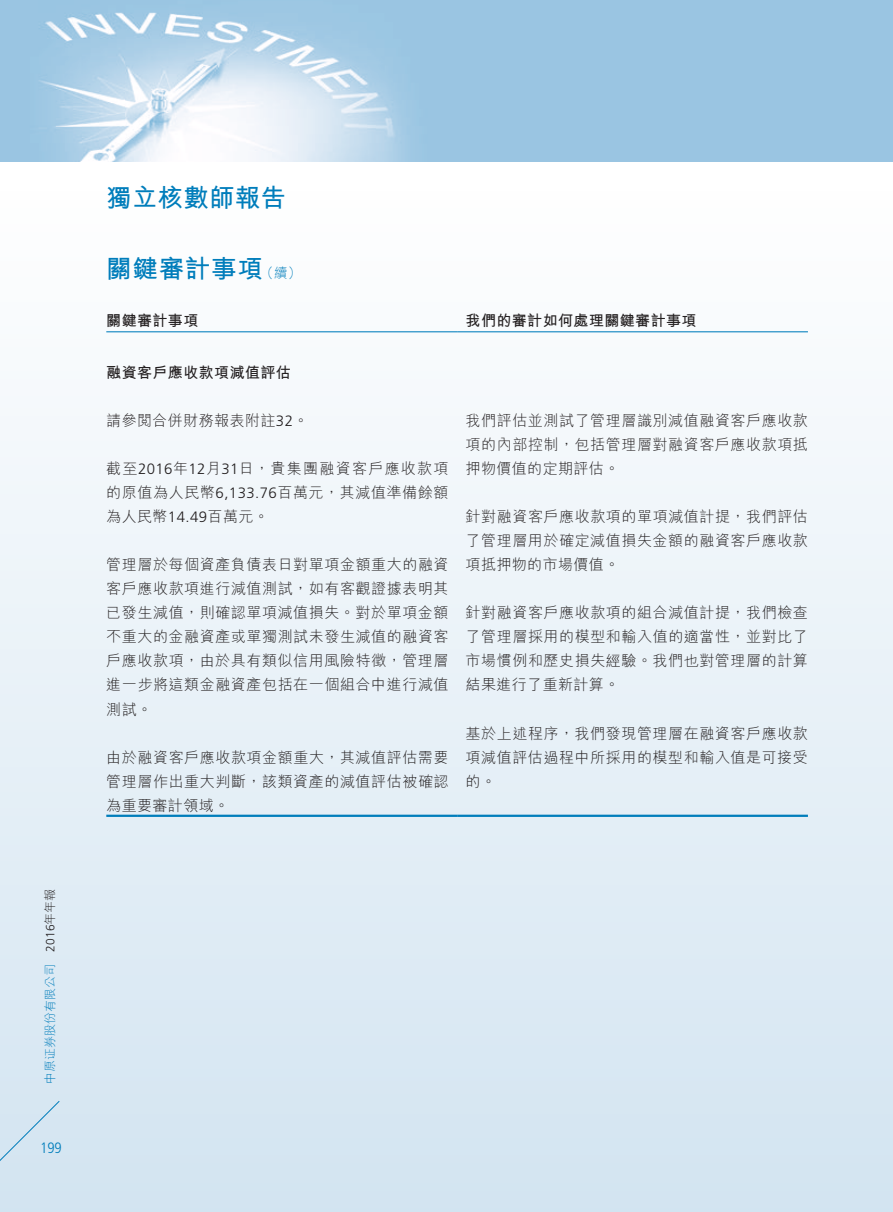
<style>
.page{position:relative;width:893px;height:1212px;background:#fff}
.page>*{position:absolute;margin:0;border:0;box-sizing:border-box;transform-origin:0 0}
.t1{font:700 25.5px "M Hei HK";letter-spacing:.01em;color:#007dbb}
.t2{font:300 15px/24px "M Hei HK";letter-spacing:.04em;color:#231f20;text-align:justify}
.t3{font:700 15px "M Hei HK";letter-spacing:.03em;color:#231f20}
.t4{font:300 condensed 15px "Frutiger LT Std";color:#007dbb}
.t5{font:300 12px "M Hei HK";letter-spacing:.005em;color:#007dbb}
.s1{font-family:"M Hei HKS"}
.s2{font-family:"Frutiger LT Std";color:#231f20}
.s3{color:#231f20}
.s4{font-weight:300;font-size:13.5px}
.s5{font-family:"Frutiger LT Std"}
</style>
<div class="page">
<div style="left:0;top:191px;width:893px;height:1021px;background:linear-gradient(to bottom,#fefefe,#d2e4f1)"></div>
<hr style="left:892px;top:191px;width:1px;height:1021px;background:#d2e4f1">
<img style="left:0;top:0;width:893px;height:162px">
<div style="left:0;top:1100px;width:60px;height:83px;background:#d5e6f2"></div>
<hr style="left:106px;top:331px;width:351px;height:1px;background:#007dbb">
<hr style="left:457px;top:331px;width:351px;height:1px;background:#007dbb">
<hr style="left:106px;top:815px;width:351px;height:2px;background:#007dbb">
<hr style="left:457px;top:815px;width:351px;height:2px;background:#007dbb">
<p class="t5" style="left:42px;top:1084px;width:197px;rotate:-90deg">中原<span class="s1">證</span>券股份有限公司 <span class="s2">2016</span><span class="s3">年年報</span></p>
<p class="t4" style="left:40px;top:1139px;width:23px">199</p>
<h1 class="t1" style="left:106px;top:179px;width:181px">獨立核數師報告</h1>
<h1 class="t1" style="left:106px;top:250px;width:197px">關鍵審計事項<span class="s4">（續）</span></h1>
<p class="t3" style="left:106px;top:309px;width:94px">關鍵審計事項</p>
<p class="t3" style="left:466px;top:309px;width:232px">我們的審計如何處理關鍵審計事項</p>
<p class="t3" style="left:106px;top:362px;width:186px">融資客戶應收款項減值評估</p>
<p class="t2" style="left:106px;top:408px;width:204px">請參閱合併財務報表附註<span class="s5">32</span>。</p>
<p class="t2" style="left:106px;top:456px;width:344px">截至<span class="s5">2016</span>年<span class="s5">12</span>月<span class="s5">31</span>日，貴集團融資客戶應收款項的原值為人民幣<span class="s5">6,133.76</span>百萬元，其減值準備餘額為人民幣<span class="s5">14.49</span>百萬元。</p>
<p class="t2" style="left:106px;top:552px;width:344px">管理層於每個資產負債表日對單項金額重大的融資客戶應收款項進行減值測試，如有客觀證據表明其已發生減值，則確認單項減值損失。對於單項金額不重大的金融資產或單獨測試未發生減值的融資客戶應收款項，由於具有類似信用風險特徵，管理層進一步將這類金融資產包括在一個組合中進行減值測試。</p>
<p class="t2" style="left:106px;top:744px;width:344px">由於融資客戶應收款項金額重大，其減值評估需要管理層作出重大判斷，該類資產的減值評估被確認為重要審計領域。</p>
<p class="t2" style="left:466px;top:408px;width:344px">我們評估並測試了管理層識別減值融資客戶應收款項的內部控制，包括管理層對融資客戶應收款項抵押物價值的定期評估。</p>
<p class="t2" style="left:466px;top:504px;width:344px">針對融資客戶應收款項的單項減值計提，我們評估了管理層用於確定減值損失金額的融資客戶應收款項抵押物的市場價值。</p>
<p class="t2" style="left:466px;top:600px;width:344px">針對融資客戶應收款項的組合減值計提，我們檢查了管理層採用的模型和輸入值的適當性，並對比了市場慣例和歷史損失經驗。我們也對管理層的計算結果進行了重新計算。</p>
<p class="t2" style="left:466px;top:720px;width:344px">基於上述程序，我們發現管理層在融資客戶應收款項減值評估過程中所採用的模型和輸入值是可接受的。</p>
</div>
